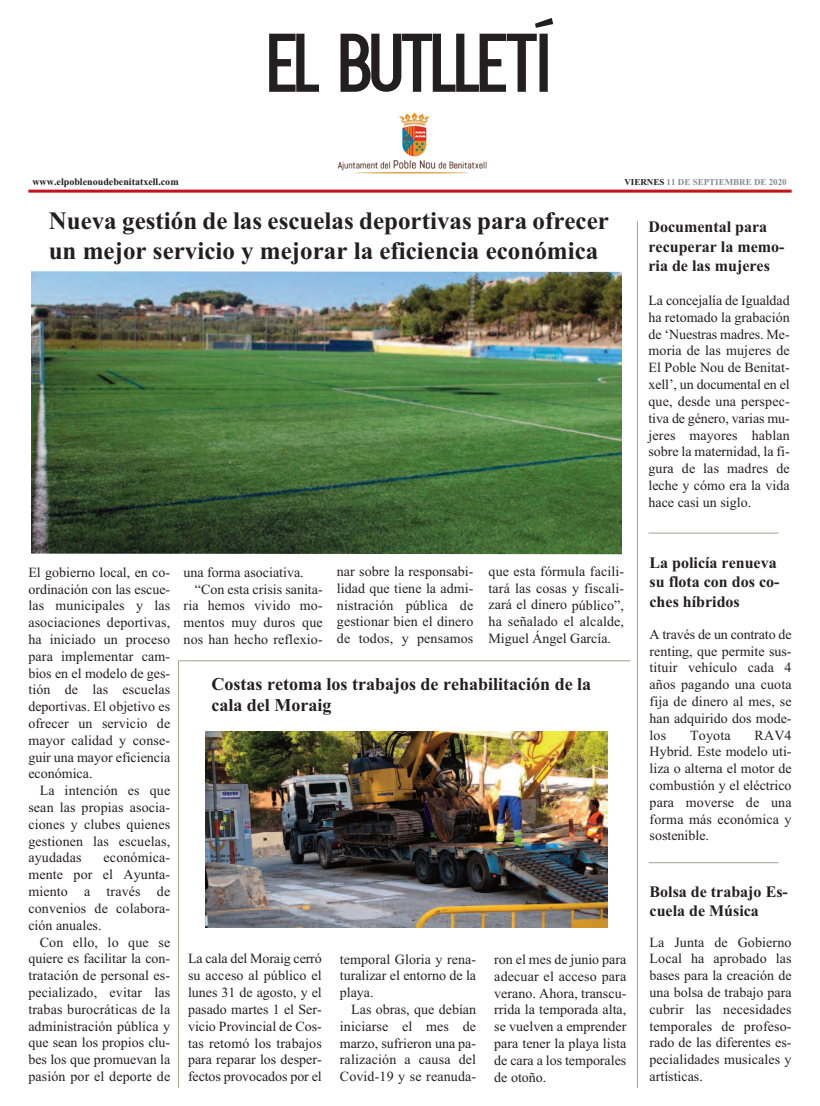
<style>
.page{position:relative;width:820px;height:1106px;background:#fff}
.page>*{position:absolute;margin:0;border:0;box-sizing:border-box;transform-origin:0 0}
.t1{font:83px "Kenzo";letter-spacing:-.05em;color:#231f20}
.t2{font:700 25px/30px "Times New Roman";color:#231f20}
.t3{font:700 18px/21.6px "Times New Roman";color:#231f20}
.t4{font:700 16px/19.2px "Times New Roman";color:#231f20}
.t5{font:14px/16.8px "Times New Roman";letter-spacing:.005em;color:#231f20;text-align:justify}
.t6{font:700 10px "Times New Roman";color:#231f20}
.t7{font:700 9px "Times New Roman";color:#8a8c8f}
.s1{color:#231f20}
</style>
<div class="page">
<img style="left:337px;top:113px;width:150px;height:61px">
<hr style="left:28px;top:190px;width:763px;height:3px;background:#c4121a">
<hr style="left:636px;top:221px;width:1px;height:867px;background:#a1a08e">
<hr style="left:648px;top:532px;width:130px;height:1px;background:#a1a08e">
<img style="left:31px;top:271px;width:590px;height:283px">
<hr style="left:178px;top:660px;width:1px;height:428px;background:#a1a08e">
<hr style="left:179px;top:660px;width:451px;height:1px;background:#a1a08e">
<hr style="left:648px;top:862px;width:130px;height:1px;background:#a1a08e">
<img style="left:205px;top:731px;width:402px;height:196px">
<h1 class="t1" style="left:267px;top:15px;width:288px">EL BUTLLETÍ</h1>
<p class="t6" style="left:32px;top:175px;width:148px">www.elpoblenoudebenitatxell.com</p>
<p class="t7" style="left:624px;top:176px;width:164px"><span class="s1">VIERNES</span> 11 DE SEPTIEMBRE DE 2020</p>
<p class="t4" style="left:648px;top:217px;width:137px">Documental para recuperar la memo&shy;ria de las mujeres</p>
<p class="t5" style="left:648px;top:292px;width:143px">La concejalía de Igualdad ha retomado la grabación de ‘Nuestras madres. Me&shy;moria de las mujeres de El Poble Nou de Benitat&shy;xell’, un documental en el que, desde una perspec&shy;tiva de género, varias mu&shy;jeres mayores hablan sobre la maternidad, la fi&shy;gura de las madres de leche y cómo era la vida hace casi un siglo.</p>
<h2 class="t2" style="left:49px;top:205px;width:561px">Nueva gestión de las escuelas deportivas para ofrecer un mejor servicio y mejorar la eficiencia económica</h2>
<p class="t5" style="left:28px;top:563px;width:143px">El gobierno local, en co&shy;ordinación con las escue&shy;las municipales y las asociaciones deportivas, ha iniciado un proceso para implementar cam&shy;bios en el modelo de ges&shy;tión de las escuelas deportivas. El objetivo es ofrecer un servicio de mayor calidad y conse&shy;guir una mayor eficiencia económica.</p>
<p class="t5" style="left:28px;top:782px;width:143px;text-indent:11px">La intención es que sean las propias asocia&shy;ciones y clubes quienes gestionen las escuelas, ayudadas</p>
<p class="t5" style="left:28px;top:849px;width:143px;text-indent:75px">económica&shy;mente por el Ayunta&shy;miento a través de convenios de colabora&shy;ción anuales.</p>
<p class="t5" style="left:28px;top:933px;width:143px;text-indent:11px">Con ello, lo que se quiere es facilitar la con&shy;tratación de personal es&shy;pecializado, evitar las trabas burocráticas de la administración pública y que sean los propios clu&shy;bes los que promuevan la pasión por el deporte de</p>
<p class="t5" style="left:183px;top:563px;width:122px">una forma asociativa.</p>
<p class="t5" style="left:195px;top:580px;width:129px">“Con esta crisis sanita-</p>
<p class="t5" style="left:183px;top:597px;width:141px">ria hemos vivido mo-</p>
<p class="t5" style="left:183px;top:614px;width:141px">mentos muy duros que</p>
<p class="t5" style="left:183px;top:630px;width:141px">nos han hecho reflexio-</p>
<p class="t5" style="left:337px;top:562px;width:138px">nar sobre la responsabi&shy;lidad que tiene la admi&shy;nistración pública de gestionar bien el dinero de todos, y pensamos</p>
<p class="t5" style="left:488px;top:562px;width:137px">que esta fórmula facili&shy;tará las cosas y fiscali&shy;zará el dinero público”, ha señalado el alcalde, Miguel Ángel García.</p>
<p class="t3" style="left:211px;top:673px;width:381px">Costas retoma los trabajos de rehabilitación de la cala del Moraig</p>
<p class="t5" style="left:188px;top:950px;width:135px">La cala del Moraig cerró su acceso al público el lunes 31 de agosto, y el pasado martes 1 el Ser&shy;vicio Provincial de Cos&shy;tas retomó los trabajos para reparar los desper&shy;fectos provocados por el</p>
<p class="t5" style="left:340px;top:950px;width:138px">temporal Gloria y rena&shy;turalizar el entorno de la playa.</p>
<p class="t5" style="left:340px;top:1000px;width:138px;text-indent:11px">Las obras, que debían iniciarse el mes de marzo, sufrieron una pa&shy;ralización a causa del Covid-19 y se reanuda-</p>
<p class="t5" style="left:494px;top:950px;width:133px">ron el mes de junio para adecuar el acceso para verano. Ahora, transcu&shy;rrida la temporada alta, se vuelven a emprender para tener la playa lista de cara a los temporales de otoño.</p>
<p class="t4" style="left:649px;top:553px;width:131px">La policía renueva su flota con dos co&shy;ches híbridos</p>
<p class="t5" style="left:649px;top:625px;width:143px">A través de un contrato de renting, que permite sus&shy;tituir vehículo cada 4 años pagando una cuota fija de dinero al mes, se han adquirido dos mode&shy;los</p>
<p class="t5" style="left:649px;top:726px;width:143px;text-indent:105px">RAV4<br>Hybrid. Este modelo uti&shy;liza o alterna el motor de combustión y el eléctrico para moverse de una forma más económica y sostenible.</p>
<p class="t5" style="left:690px;top:726px;width:42px">Toyota</p>
<p class="t4" style="left:649px;top:881px;width:140px">Bolsa de trabajo Es&shy;cuela de Música</p>
<p class="t5" style="left:649px;top:933px;width:143px">La Junta de Gobierno Local ha aprobado las bases para la creación de una bolsa de trabajo para cubrir las necesidades temporales de profeso&shy;rado de las diferentes es&shy;pecialidades musicales y artísticas.</p>
</div>
